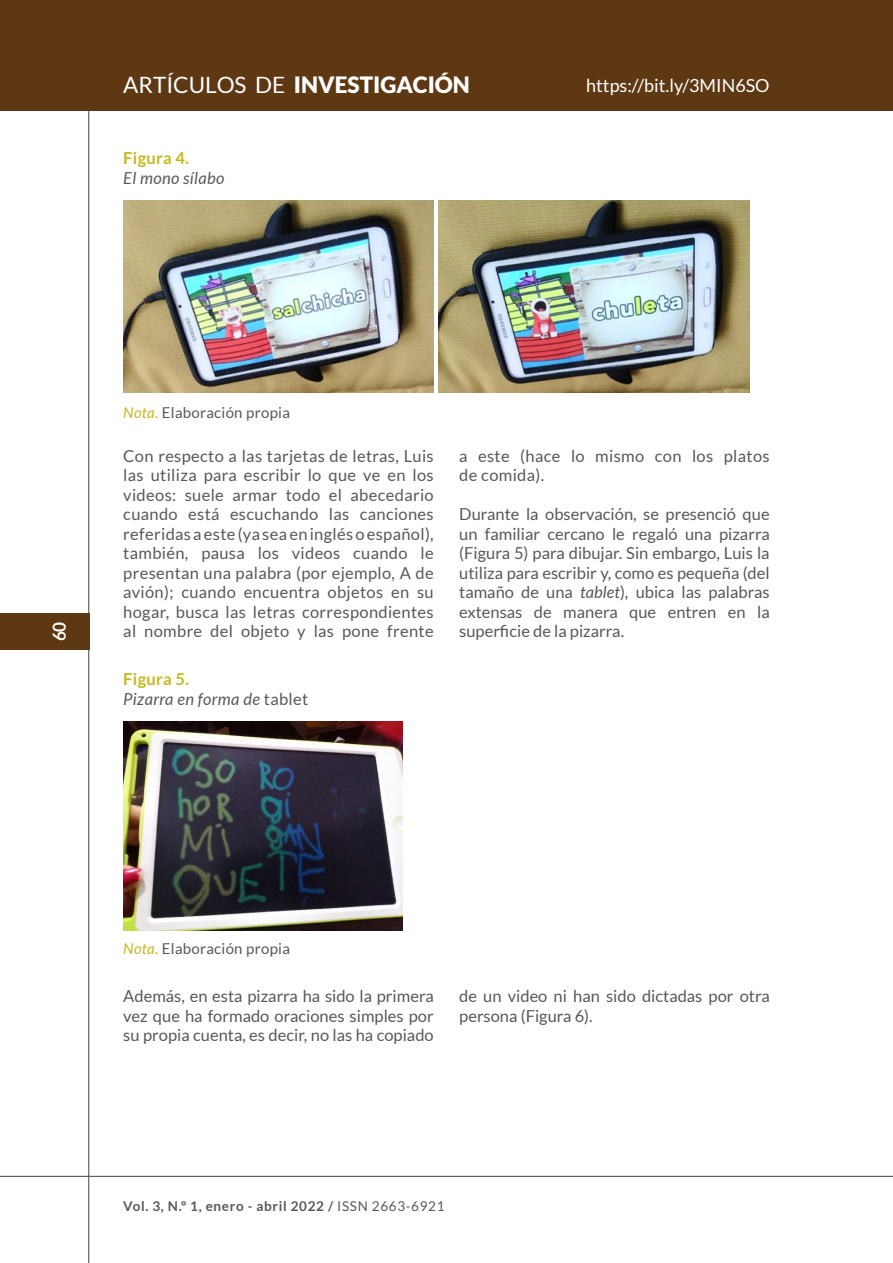
<style>
.page{position:relative;width:893px;height:1263px;background:#fff}
.page>*{position:absolute;margin:0;border:0;box-sizing:border-box;transform-origin:0 0}
.t1{font:900 22.5px "Lato";color:#fff}
.t2{font:18px "Lato";color:#fff}
.t3{font:700 18px "Lato";color:#fff;scale:.95 1}
.t4{font:16.5px/19.5px "Lato";color:#57585a;text-align:justify}
.t5{font:16.5px/19.5px "Lato";letter-spacing:.02em;color:#57585a}
.t6{font:italic 16.5px "Lato";letter-spacing:.02em;color:#57585a}
.t7{font:700 16.5px "Lato";letter-spacing:.02em;color:#c6b91f}
.t8{font:15px "Lato";letter-spacing:.02em;color:#57585a}
.t9{font:700 13.5px "Lato";letter-spacing:.05em;color:#57585a}
.s1{font-weight:400}
.s2{font-style:italic;color:#c6b91f}
.s3{font-style:italic}
.s4{font-style:normal}
</style>
<div class="page">
<hr style="left:88px;top:104px;width:1px;height:1159px;background:#57585a">
<div style="left:0;top:613px;width:89px;height:37px;background:#5e3812"></div>
<div style="left:0;top:0;width:893px;height:111px;background:#5e3812"></div>
<hr style="left:0;top:1176px;width:893px;height:1px;background:#57585a">
<img style="left:123px;top:200px;width:311px;height:192px">
<img style="left:439px;top:200px;width:310px;height:192px">
<img style="left:123px;top:721px;width:279px;height:209px">
<h1 class="t1" style="left:123px;top:72px;width:348px"><span class="s1">ARTÍCULOS DE</span> INVESTIGACIÓN</h1>
<p class="t7" style="left:123px;top:149px;width:67px">Figura 4.</p>
<p class="t6" style="left:123px;top:169px;width:103px">El mono sílabo</p>
<p class="t2" style="left:586px;top:75px;width:185px">https://bit.ly/3MIN6SO</p>
<p class="t3" style="left:49px;top:641px;width:22px;rotate:-90deg">60</p>
<p class="t8" style="left:123px;top:404px;width:168px"><span class="s2">Nota.</span> Elaboración propia</p>
<p class="t4" style="left:123px;top:446px;width:312px">Con respecto a las tarjetas de letras, Luis las utiliza para escribir lo que ve en los videos: suele armar todo el abecedario cuando está escuchando las canciones referidas a este (ya sea en inglés o español), también, pausa los videos cuando le presentan una palabra (por ejemplo, A de avión); cuando encuentra objetos en su hogar, busca las letras correspondientes al nombre del objeto y las pone frente</p>
<p class="t5" style="left:459px;top:446px;width:312px">a este (hace lo mismo con los platos de comida).</p>
<p class="t4" style="left:459px;top:505px;width:312px">Durante la observación, se presenció que un familiar cercano le regaló una pizarra (Figura 5) para dibujar. Sin embargo, Luis la utiliza para escribir y, como es pequeña (del tamaño de una <span class="s3">tablet</span>), ubica las palabras extensas de manera que entren en la superficie de la pizarra.</p>
<p class="t7" style="left:123px;top:670px;width:67px">Figura 5.</p>
<p class="t6" style="left:123px;top:689px;width:186px">Pizarra en forma de <span class="s4">tablet</span></p>
<p class="t8" style="left:123px;top:941px;width:168px"><span class="s2">Nota.</span> Elaboración propia</p>
<p class="t4" style="left:123px;top:986px;width:312px">Además, en esta pizarra ha sido la primera vez que ha formado oraciones simples por su propia cuenta, es decir, no las ha copiado</p>
<p class="t4" style="left:459px;top:986px;width:312px">de un video ni han sido dictadas por otra persona (Figura 6).</p>
<p class="t9" style="left:123px;top:1198px;width:323px">Vol. 3, N.º 1, enero - abril 2022 / <span class="s1">ISSN 2663-6921</span></p>
</div>
